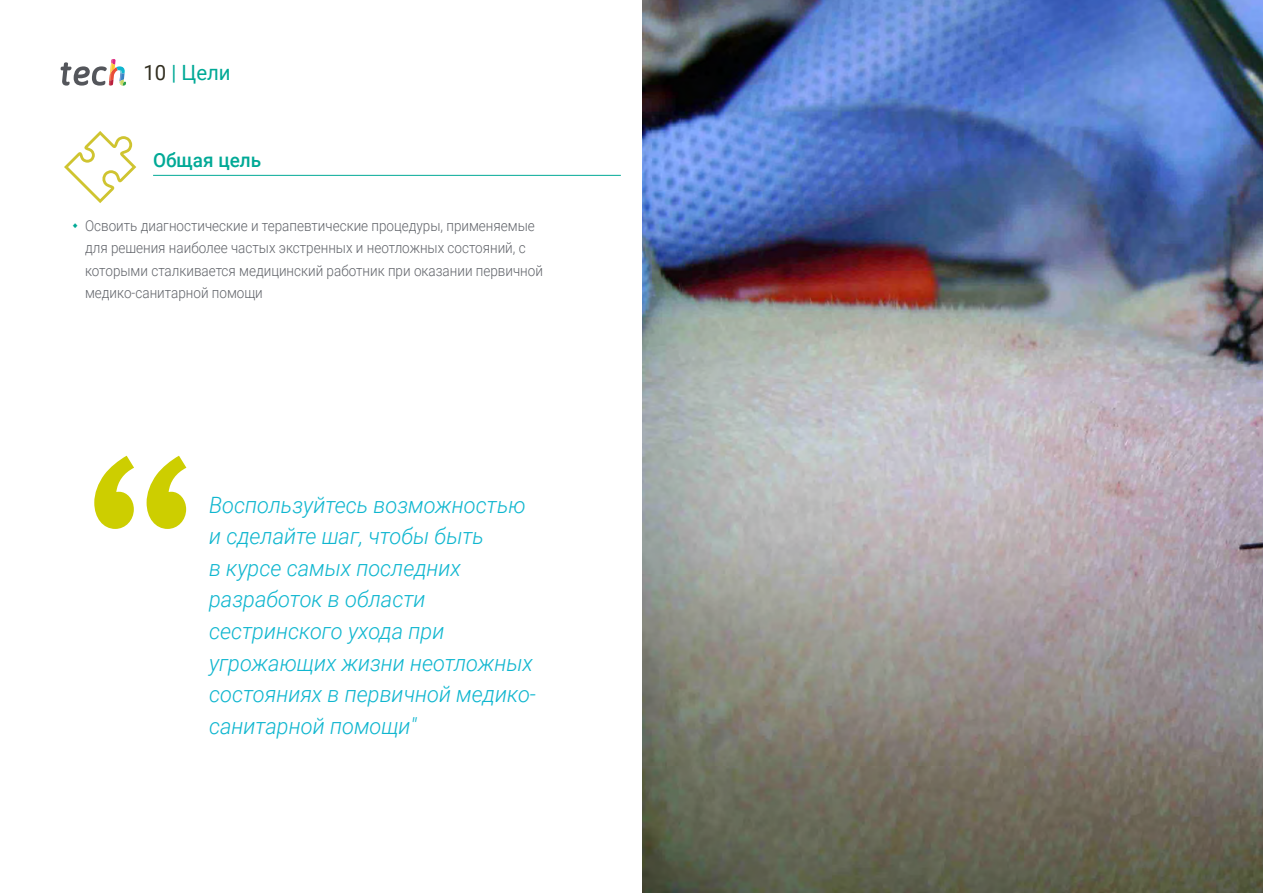
<style>
.page{position:relative;width:1263px;height:893px;background:#fff}
.page>*{position:absolute;margin:0;border:0;box-sizing:border-box;transform-origin:0 0}
.t1{font:italic 300 22.5px/31.5px "Roboto";color:#0fb6cf}
.t2{font:21px "Roboto";color:#00a996}
.t3{font:500 19.5px "Roboto";color:#00a996}
.t4{font:300 15px/22.5px "Roboto";color:#61646a;scale:.9 1}
.s1{color:#312e20}
</style>
<div class="page">
<hr style="left:153px;top:175px;width:468px;height:1px;background:#00a996">
<svg style="left:64px;top:131px;width:72px;height:72px"></svg>
<img style="left:642px;top:0;width:621px;height:893px">
<svg style="left:61px;top:59px;width:65px;height:27px"></svg>
<svg style="left:94px;top:456px;width:92px;height:73px"></svg>
<h2 class="t2" style="left:144px;top:57px;width:89px"><span class="s1">10</span> | Цели</h2>
<h3 class="t3" style="left:153px;top:146px;width:110px">Общая цель</h3>
<p class="t4" style="left:85px;top:213px;width:510px">Освоить диагностические и терапевтические процедуры, применяемые для решения наиболее частых экстренных и неотложных состояний, с которыми сталкивается медицинский работник при оказании первичной медико-санитарной помощи</p>
<h1 class="t1" style="left:209px;top:488px;width:328px">Воспользуйтесь возможностью и сделайте шаг, чтобы быть<br>в курсе самых последних разработок в области сестринского ухода при угрожающих жизни неотложных состояниях в первичной медико&shy;санитарной помощи"</h1>
</div>
